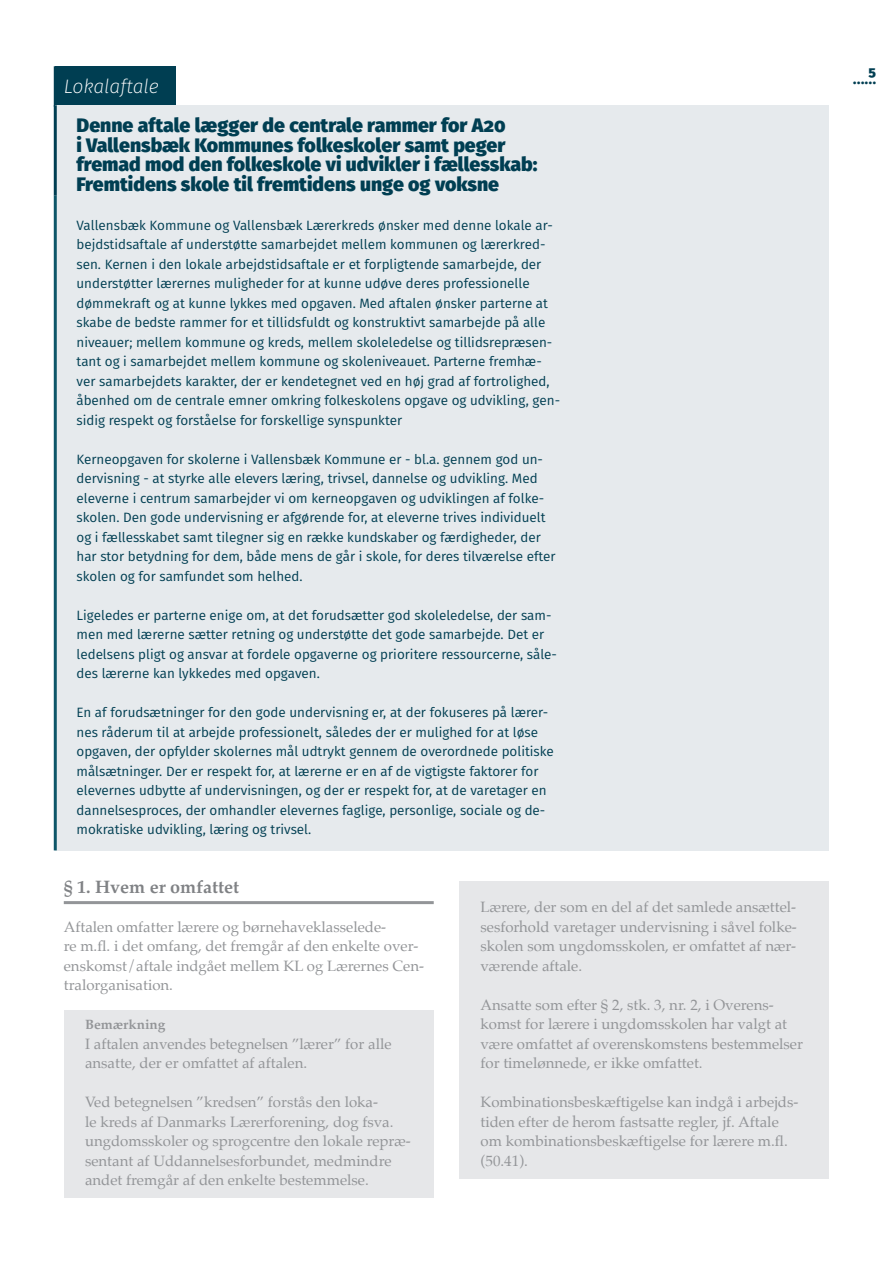
<style>
.page{position:relative;width:893px;height:1263px;background:#fff}
.page>*{position:absolute;margin:0;border:0;box-sizing:border-box;transform-origin:0 0}
._013_Ml_-_Til_lokalt{font:800 19.5px/19.5px "Fira Sans";color:#003e52}
._013_Ml_-_ledetekst{font:italic 200 19.5px "Fira Sans";color:#fff}
._012_KL_LC_Stor_ml{font:700 18px "Palatino";color:#808285}
._009_Brødtxt___UDEN{font:15px/19.5px "Palatino";color:#939598}
._009_KL_LC_Brødtxt{font:15px/19.5px "Palatino";color:#939598}
._009_LOKAL_-_brødtxt{font:13.5px/19.5px "Fira Sans";color:#003e52}
._010_LC_KL_BEMÆRKNIN{font:700 13.5px "Palatino";color:#939598}
.t1{font:800 13.5px "Fira Sans";color:#003e52}
</style>
<div class="page">
<div style="left:55px;top:66px;width:121px;height:41px;background:#003e52"></div>
<hr style="left:54px;top:66px;width:3px;height:41px;background:#003e52">
<div style="left:55px;top:105px;width:774px;height:91px;background:#e6eaed"></div>
<hr style="left:54px;top:105px;width:3px;height:91px;background:#003e52">
<div style="left:55px;top:196px;width:774px;height:654px;background:#e6eaed"></div>
<hr style="left:54px;top:196px;width:3px;height:654px;background:#0d5668">
<hr style="left:64px;top:901px;width:370px;height:3px;background:#939598">
<div style="left:64px;top:1011px;width:370px;height:70px;background:#e6e7e9"></div>
<div style="left:64px;top:1069px;width:370px;height:129px;background:#e6e7e9"></div>
<div style="left:459px;top:874px;width:370px;height:109px;background:#e6e7e9"></div>
<div style="left:459px;top:972px;width:370px;height:109px;background:#e6e7e9"></div>
<div style="left:459px;top:1069px;width:370px;height:109px;background:#e6e7e9"></div>
<div style="left:449px;top:859px;width:404px;height:22px;background:#fff"></div>
<p class="_013_Ml_-_ledetekst" style="left:64px;top:73px;width:97px">Lokalaftale</p>
<p class="_013_Ml_-_Til_lokalt" style="left:77px;top:114px;width:462px">Denne aftale lægger de centrale rammer for A20<br>i Vallensbæk Kommunes folkeskoler samt peger fremad mod den folkeskole vi udvikler i fællesskab:<br>Fremtidens skole til fremtidens unge og voksne</p>
<p class="_009_LOKAL_-_brødtxt" style="left:77px;top:215px;width:485px">Vallensbæk Kommune og Vallensbæk Lærerkreds ønsker med denne lokale ar&shy;bejdstidsaftale af understøtte samarbejdet mellem kommunen og lærerkred&shy;sen. Kernen i den lokale arbejdstidsaftale er et forpligtende samarbejde, der understøtter lærernes muligheder for at kunne udøve deres professionelle dømmekraft og at kunne lykkes med opgaven. Med aftalen ønsker parterne at skabe de bedste rammer for et tillidsfuldt og konstruktivt samarbejde på alle niveauer; mellem kommune og kreds, mellem skoleledelse og tillidsrepræsen&shy;tant og i samarbejdet mellem kommune og skoleniveauet. Parterne fremhæ&shy;ver samarbejdets karakter, der er kendetegnet ved en høj grad af fortrolighed, åbenhed om de centrale emner omkring folkeskolens opgave og udvikling, gen&shy;sidig respekt og forståelse for forskellige synspunkter</p>
<p class="_009_LOKAL_-_brødtxt" style="left:77px;top:449px;width:481px">Kerneopgaven for skolerne i Vallensbæk Kommune er - bl.a. gennem god un&shy;dervisning - at styrke alle elevers læring, trivsel, dannelse og udvikling. Med eleverne i centrum samarbejder vi om kerneopgaven og udviklingen af folke&shy;skolen. Den gode undervisning er afgørende for, at eleverne trives individuelt og i fællesskabet samt tilegner sig en række kundskaber og færdigheder, der har stor betydning for dem, både mens de går i skole, for deres tilværelse efter skolen og for samfundet som helhed.</p>
<p class="_009_LOKAL_-_brødtxt" style="left:77px;top:605px;width:482px">Ligeledes er parterne enige om, at det forudsætter god skoleledelse, der sam&shy;men med lærerne sætter retning og understøtte det gode samarbejde. Det er ledelsens pligt og ansvar at fordele opgaverne og prioritere ressourcerne, såle&shy;des lærerne kan lykkedes med opgaven.</p>
<p class="_009_LOKAL_-_brødtxt" style="left:77px;top:702px;width:479px">En af forudsætninger for den gode undervisning er, at der fokuseres på lærer&shy;nes råderum til at arbejde professionelt, således der er mulighed for at løse opgaven, der opfylder skolernes mål udtrykt gennem de overordnede politiske målsætninger. Der er respekt for, at lærerne er en af de vigtigste faktorer for elevernes udbytte af undervisningen, og der er respekt for, at de varetager en dannelsesproces, der omhandler elevernes faglige, personlige, sociale og de&shy;mokratiske udvikling, læring og trivsel.</p>
<p class="_012_KL_LC_Stor_ml" style="left:64px;top:871px;width:177px">§ 1. Hvem er omfattet</p>
<p class="_009_KL_LC_Brødtxt" style="left:64px;top:917px;width:362px">Aftalen omfatter lærere og børnehaveklasselede-<br>re m.fl. i det omfang, det fremgår af den enkelte over&shy;enskomst/aftale indgået mellem KL og Lærernes Cen&shy;tralorganisation.</p>
<p class="_010_LC_KL_BEMÆRKNIN" style="left:85px;top:1013px;width:82px">Bemærkning</p>
<p class="_009_Brødtxt___UDEN" style="left:85px;top:1034px;width:308px">I aftalen anvendes betegnelsen ”lærer” for alle ansatte, der er omfattet af aftalen.</p>
<p class="_009_Brødtxt___UDEN" style="left:85px;top:1092px;width:327px">Ved betegnelsen ”kredsen” forstås den loka-<br>le kreds af Danmarks Lærerforening, dog fsva. ungdomsskoler og sprogcentre den lokale repræ&shy;sentant af Uddannelsesforbundet, medmindre andet fremgår af den enkelte bestemmelse.</p>
<p class="_009_Brødtxt___UDEN" style="left:480px;top:897px;width:318px;text-align:justify">Lærere, der som en del af det samlede ansættel&shy;sesforhold varetager undervisning i såvel folke&shy;skolen som ungdomsskolen, er omfattet af nær&shy;værende aftale.</p>
<p class="_009_Brødtxt___UDEN" style="left:480px;top:995px;width:324px">Ansatte som efter § 2, stk. 3, nr. 2, i Overens&shy;komst for lærere i ungdomsskolen har valgt at være omfattet af overenskomstens bestemmelser for timelønnede, er ikke omfattet.</p>
<p class="_009_Brødtxt___UDEN" style="left:480px;top:1092px;width:319px">Kombinationsbeskæftigelse kan indgå i arbejds&shy;tiden efter de herom fastsatte regler, jf. Aftale om kombinationsbeskæftigelse for lærere m.fl. (50.41).</p>
<p class="t1" style="left:868px;top:60px;width:9px">5</p>
<p class="t1" style="left:853px;top:67px;width:24px">......</p>
</div>
